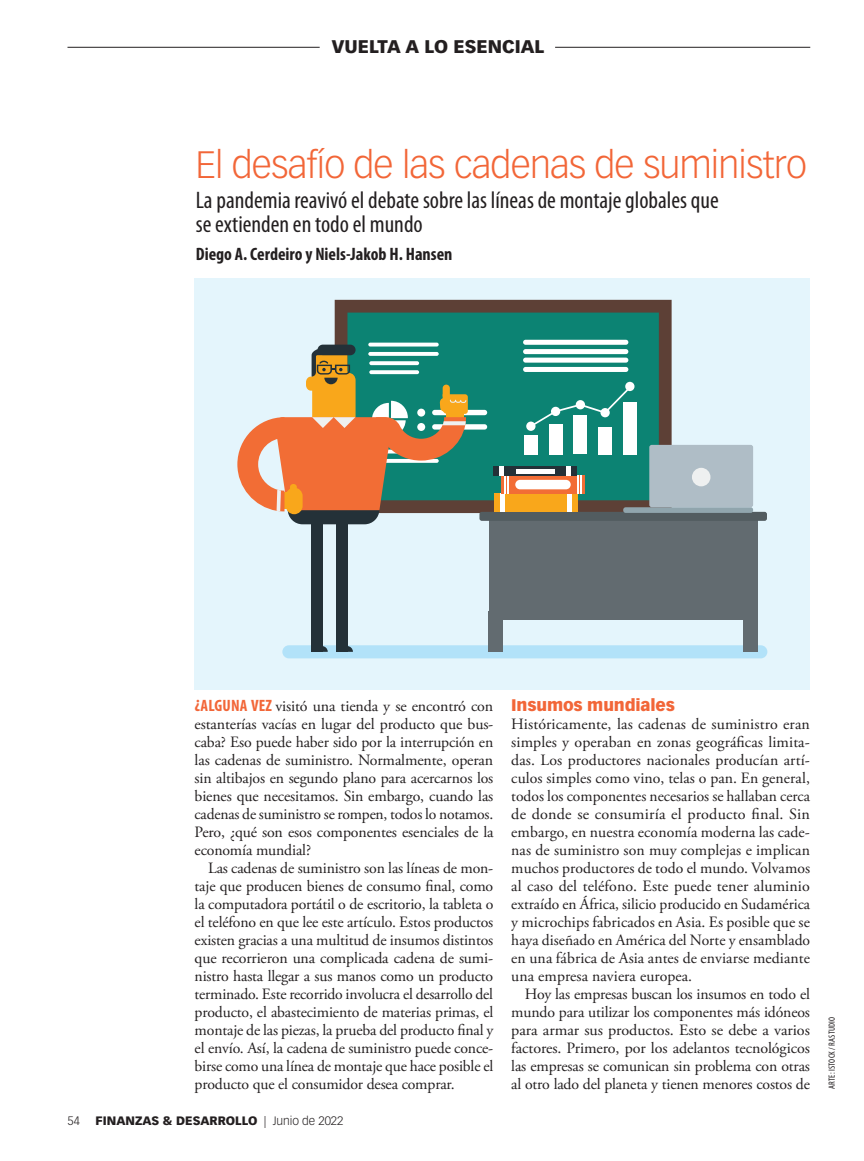
<style>
.page{position:relative;width:864px;height:1161px;background:#fff}
.page>*{position:absolute;margin:0;border:0;box-sizing:border-box;transform-origin:0 0}
.GLOBAL_-_Department{font:300 37.5px "Vectora LT Std";letter-spacing:-.02em;color:#f26638}
.GLOBAL_-_Feature_Dek{font:condensed 24px/24px "Myriad Pro";color:#231f20}
.GLOBAL_-_Feature_Dek-2{font:700 condensed 18px "Myriad Pro";color:#231f20}
.GLOBAL_-_Department-2{font:900 18px "Vectora LT Std";color:#231f20}
.GLOBAL_-_Subhead{font:900 16.5px "Vectora LT Std";letter-spacing:-.01em;color:#f26638}
.GLOBAL_-_Body_Copy{font:15.75px/18px "Adobe Garamond Pro";letter-spacing:-.01em;color:#231f20;text-align:justify}
.GLOBAL_-_Folio__Left{font:900 12px "Vectora LT Std";color:#231f20}
.GLOBAL_-_Folio__Left-2{font:300 12px "Vectora LT Std";color:#231f20}
.GLOBAL_-_Photo_Credi{font:condensed 9px "Myriad Pro";letter-spacing:.02em;color:#231f20}
.s1{font-family:"Myriad Pro";font-weight:700;font-stretch:condensed;font-size:16.5px;color:#f26638}
.s2{font-weight:300}
</style>
<div class="page">
<hr style="left:555px;top:47px;width:255px;height:1px;background:#231f20">
<hr style="left:68px;top:47px;width:252px;height:1px;background:#231f20">
<div style="left:195px;top:278px;width:615px;height:412px;background:#e4f5fc"></div>
<div style="left:282px;top:645px;width:485px;height:13px;background:#b2e2f9;border-radius:7px"></div>
<svg style="left:335px;top:300px;width:337px;height:213px;background:#1e7567"></svg>
<hr style="left:368px;top:343px;width:71px;height:4px;background:#fff;border-radius:2px">
<div style="left:524px;top:435px;width:14px;height:19px;background:#fff"></div>
<div style="left:549px;top:424px;width:13px;height:30px;background:#fff"></div>
<div style="left:574px;top:415px;width:13px;height:39px;background:#fff"></div>
<div style="left:598px;top:427px;width:14px;height:27px;background:#fff"></div>
<div style="left:623px;top:402px;width:14px;height:52px;background:#fff"></div>
<div style="left:526px;top:422px;width:10px;height:9px;background:#fff;border-radius:50%"></div>
<div style="left:625px;top:382px;width:10px;height:9px;background:#fff;border-radius:50%"></div>
<svg style="left:531px;top:386px;width:100px;height:41px;background:#3b9a8e"></svg>
<div style="left:432px;top:410px;width:55px;height:5px;background:#fff;border-radius:3px"></div>
<div style="left:432px;top:424px;width:55px;height:6px;background:#fff;border-radius:3px"></div>
<div style="left:523px;top:340px;width:105px;height:5px;background:#fff;border-radius:3px"></div>
<div style="left:523px;top:349px;width:105px;height:5px;background:#fff;border-radius:3px"></div>
<div style="left:523px;top:358px;width:105px;height:5px;background:#fff;border-radius:3px"></div>
<div style="left:523px;top:367px;width:105px;height:5px;background:#fff;border-radius:3px"></div>
<div style="left:489px;top:611px;width:14px;height:41px;background:#626b70"></div>
<div style="left:744px;top:611px;width:14px;height:41px;background:#626b70"></div>
<div style="left:489px;top:516px;width:269px;height:104px;background:#626b70"></div>
<div style="left:479px;top:512px;width:288px;height:9px;background:#525c60;border-radius:2px"></div>
<div style="left:623px;top:507px;width:130px;height:6px;background:#90a5ad;border-radius:2px"></div>
<div style="left:649px;top:445px;width:104px;height:62px;background:#afbdc6;border-radius:2px"></div>
<div style="left:692px;top:468px;width:18px;height:18px;background:#eef0f0;border-radius:50%"></div>
<div style="left:494px;top:494px;width:83px;height:18px;background:#f9a71b"></div>
<div style="left:500px;top:494px;width:5px;height:18px;background:#fff"></div>
<hr style="left:567px;top:494px;width:4px;height:18px;background:#fff">
<div style="left:501px;top:476px;width:84px;height:18px;background:#f26d35"></div>
<div style="left:515px;top:480px;width:56px;height:9px;background:#fff;border-radius:5px"></div>
<svg style="left:504px;top:476px;width:5px;height:18px"></svg>
<svg style="left:577px;top:476px;width:5px;height:18px"></svg>
<div style="left:493px;top:467px;width:84px;height:9px;background:#243138"></div>
<div style="left:499px;top:467px;width:5px;height:9px;background:#fff"></div>
<div style="left:566px;top:467px;width:5px;height:9px;background:#fff"></div>
<hr style="left:516px;top:469px;width:38px;height:4px;background:#fff">
<div style="left:337px;top:521px;width:11px;height:131px;background:#243138"></div>
<svg style="left:348px;top:646px;width:5px;height:6px"></svg>
<div style="left:312px;top:521px;width:11px;height:131px;background:#243138"></div>
<svg style="left:323px;top:646px;width:5px;height:6px"></svg>
<svg style="left:237px;top:345px;width:231px;height:179px"></svg>
<p class="GLOBAL_-_Department-2" style="left:332px;top:36px;width:214px">VUELTA A LO ESENCIAL</p>
<p class="GLOBAL_-_Department" style="left:196px;top:143px;width:613px">El desafío de las cadenas de suministro</p>
<p class="GLOBAL_-_Feature_Dek" style="left:196px;top:189px;width:525px">La pandemia reavivó el debate sobre las líneas de montaje globales que se extienden en todo el mundo</p>
<p class="GLOBAL_-_Feature_Dek-2" style="left:196px;top:244px;width:258px">Diego A. Cerdeiro y Niels-Jakob H. Hansen</p>
<p class="GLOBAL_-_Body_Copy" style="left:195px;top:698px;width:300px"><span class="s1">¿ALGUNA VEZ</span> visitó una tienda y se encontró con estanterías vacías en lugar del producto que bus&shy;caba? Eso puede haber sido por la interrupción en las cadenas de suministro. Normalmente, operan sin altibajos en segundo plano para acercarnos los bienes que necesitamos. Sin embargo, cuando las cadenas de suministro se rompen, todos lo notamos.<br>Pero, ¿qué son esos componentes esenciales de la economía mundial?</p>
<p class="GLOBAL_-_Body_Copy" style="left:195px;top:860px;width:300px;text-indent:14px">Las cadenas de suministro son las líneas de mon&shy;taje que producen bienes de consumo final, como la computadora portátil o de escritorio, la tableta o el teléfono en que lee este artículo. Estos productos existen gracias a una multitud de insumos distintos que recorrieron una complicada cadena de sumi&shy;nistro hasta llegar a sus manos como un producto terminado. Este recorrido involucra el desarrollo del producto, el abastecimiento de materias primas, el montaje de las piezas, la prueba del producto final y el envío. Así, la cadena de suministro puede conce&shy;birse como una línea de montaje que hace posible el producto que el consumidor desea comprar.</p>
<p class="GLOBAL_-_Folio__Left-2" style="left:68px;top:1114px;width:14px">54</p>
<p class="GLOBAL_-_Folio__Left" style="left:96px;top:1113px;width:249px">FINANZAS &amp; DESARROLLO <span class="s2">| Junio de 2022</span></p>
<p class="GLOBAL_-_Subhead" style="left:511px;top:695px;width:165px">Insumos mundiales</p>
<p class="GLOBAL_-_Body_Copy" style="left:511px;top:716px;width:300px">Históricamente, las cadenas de suministro eran simples y operaban en zonas geográficas limita&shy;das. Los productores nacionales producían artí&shy;culos simples como vino, telas o pan. En general, todos los componentes necesarios se hallaban cerca de donde se consumiría el producto final. Sin embargo, en nuestra economía moderna las cade&shy;nas de suministro son muy complejas e implican muchos productores de todo el mundo. Volvamos al caso del teléfono. Este puede tener aluminio extraído en África, silicio producido en Sudamérica y microchips fabricados en Asia. Es posible que se haya diseñado en América del Norte y ensamblado en una fábrica de Asia antes de enviarse mediante una empresa naviera europea.</p>
<p class="GLOBAL_-_Body_Copy" style="left:511px;top:986px;width:300px;text-indent:14px">Hoy las empresas buscan los insumos en todo el mundo para utilizar los componentes más idóneos para armar sus productos. Esto se debe a varios factores. Primero, por los adelantos tecnológicos las empresas se comunican sin problema con otras al otro lado del planeta y tienen menores costos de</p>
<p class="GLOBAL_-_Photo_Credi" style="left:827px;top:1089px;width:74px;rotate:-90deg">ARTE: ISTOCK / RASTUDIO</p>
</div>
